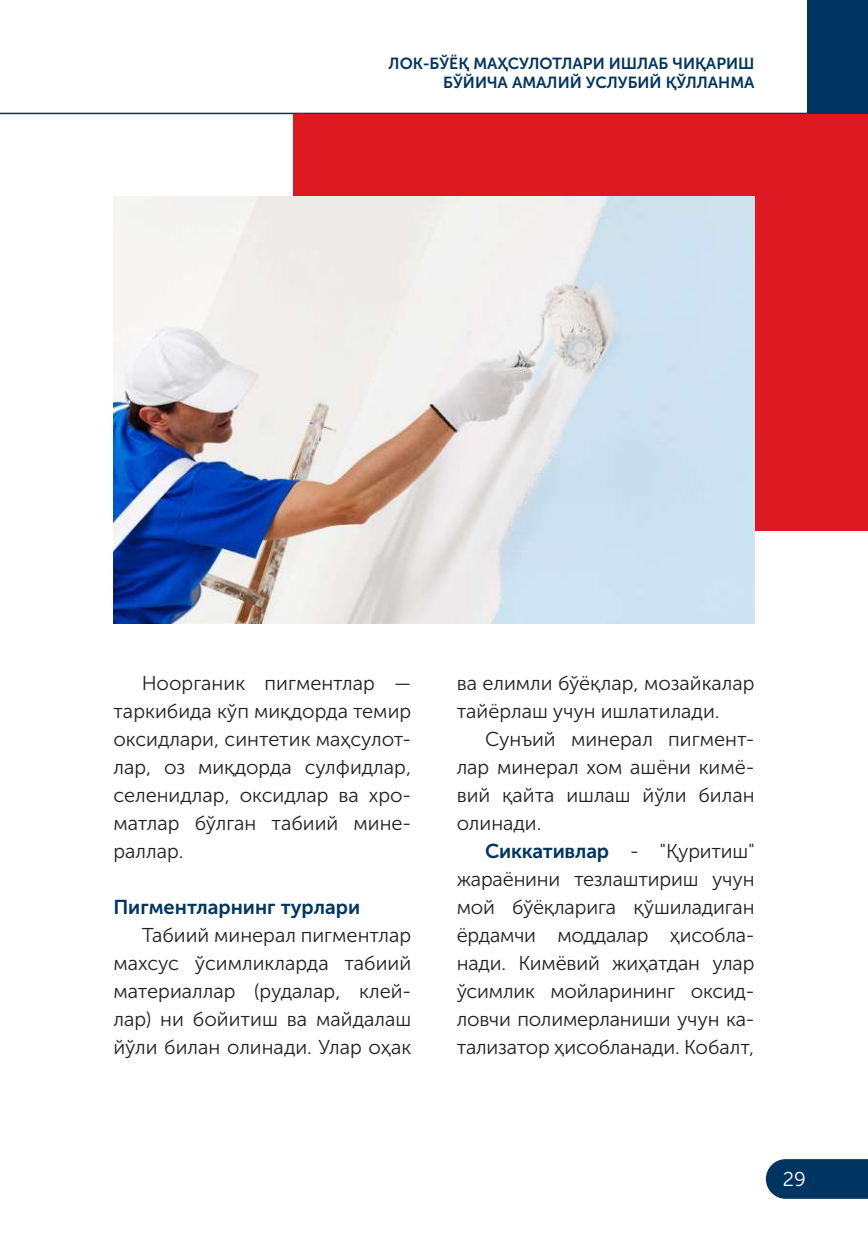
<style>
.page{position:relative;width:868px;height:1248px;background:#fff}
.page>*{position:absolute;margin:0;border:0;box-sizing:border-box;transform-origin:0 0}
.t1{font:20px/28px "Museo Sans Cyrl 300";color:#231f20;text-align:justify}
.t2{font:20px "Museo Sans Cyrl 700";color:#003562}
.t3{font:20px "Museo Sans Cyrl 300";color:#fff}
.t4{font:16px/19.2px "Museo Sans Cyrl 700";color:#003562;text-align:right}
.s1{font-family:"Museo Sans Cyrl 300";color:#231f20}
</style>
<div class="page">
<div style="left:807px;top:0;width:60px;height:113px;background:#003562"></div>
<hr style="left:0;top:113px;width:867px;height:1px;background:#003562">
<div style="left:293px;top:114px;width:574px;height:416px;background:#dc1820"></div>
<img style="left:113px;top:197px;width:641px;height:427px">
<svg style="left:765px;top:1159px;width:102px;height:39px;background:#0d3f6a"></svg>
<p class="t4" style="left:388px;top:54px;width:367px">ЛОК-БЎЁҚ МАҲСУЛОТЛАРИ ИШЛАБ ЧИҚАРИШ<br>БЎЙИЧА АМАЛИЙ УСЛУБИЙ ҚЎЛЛАНМА</p>
<p class="t1" style="left:113px;top:669px;width:299px;text-indent:28px">Ноорганик пигментлар — таркибида кўп миқдорда темир оксидлари, синтетик маҳсулот&shy;лар, оз миқдорда сулфидлар, селенидлар, оксидлар ва хро&shy;матлар бўлган табиий мине&shy;раллар.</p>
<p class="t2" style="left:113px;top:895px;width:248px">Пигментларнинг турлари</p>
<p class="t1" style="left:113px;top:921px;width:299px;text-indent:28px">Табиий минерал пигментлар махсус ўсимликларда табиий материаллар (рудалар, клей&shy;лар) ни бойитиш ва майдалаш йўли билан олинади. Улар оҳак</p>
<p class="t1" style="left:456px;top:669px;width:299px">ва елимли бўёқлар, мозайкалар тайёрлаш учун ишлатилади.</p>
<p class="t1" style="left:456px;top:725px;width:299px;text-align:left;text-indent:28px">Сунъий минерал пигмент&shy;лар минерал хом ашёни кимё&shy;вий қайта ишлаш йўли билан олинади.</p>
<p class="t2" style="left:485px;top:839px;width:271px">Сиккативлар <span class="s1">- "Қуритиш"</span></p>
<p class="t1" style="left:456px;top:865px;width:299px">жараёнини тезлаштириш учун мой бўёқларига қўшиладиган ёрдамчи моддалар ҳисобла&shy;нади. Кимёвий жиҳатдан улар ўсимлик мойларининг оксид&shy;ловчи полимерланиши учун ка&shy;тализатор ҳисобланади. Кобалт,</p>
<p class="t3" style="left:782px;top:1168px;width:25px">29</p>
</div>
